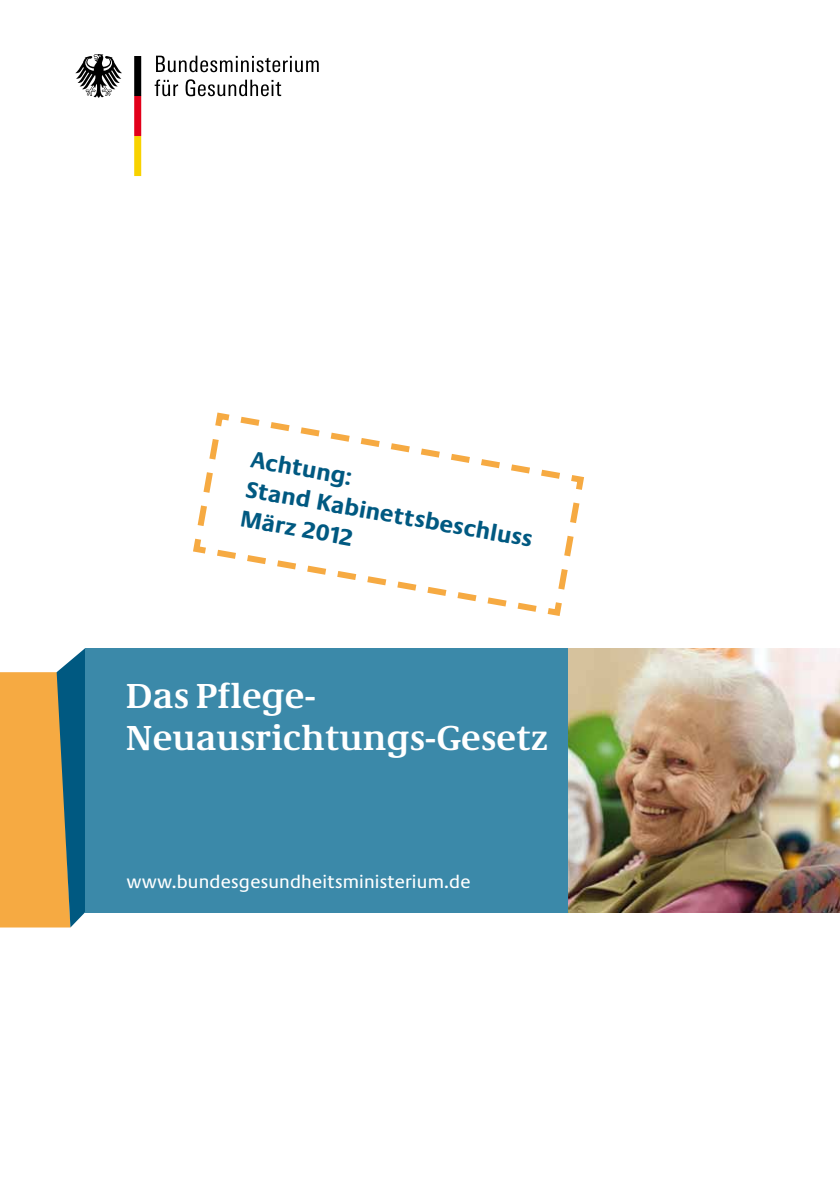
<style>
.page{position:relative;width:840px;height:1191px;background:#fff}
.page>*{position:absolute;margin:0;border:0;box-sizing:border-box;transform-origin:0 0}
.t1{font:700 36px/42px "Neue Demos";letter-spacing:.01em;color:#fff}
.t2{font:700 24px/30px "Neue Praxis";color:#005981}
.t3{font:19px "Neue Praxis";letter-spacing:.01em;color:#fff}
</style>
<div class="page">
<img style="left:567px;top:648px;width:272px;height:264px">
<svg style="left:0;top:648px;width:85px;height:279px;background:#c09e5e"></svg>
<div style="left:85px;top:648px;width:482px;height:264px;background:#3b89a9"></div>
<svg style="left:75px;top:54px;width:47px;height:44px"></svg>
<svg style="left:134px;top:56px;width:7px;height:120px"></svg>
<svg style="left:156px;top:56px;width:162px;height:16px"></svg>
<svg style="left:154px;top:80px;width:24px;height:16px"></svg>
<svg style="left:185px;top:79px;width:96px;height:17px"></svg>
<svg style="left:193px;top:412px;width:391px;height:204px"></svg>
<p class="t2" style="left:254px;top:444px;width:292px;rotate:10deg">Achtung:<br>Stand Kabinettsbeschluss<br>März 2012</p>
<h1 class="t1" style="left:126px;top:675px;width:423px">Das Pflege-<br>Neuausrichtungs-Gesetz</h1>
<p class="t3" style="left:127px;top:870px;width:345px">www.bundesgesundheitsministerium.de</p>
</div>
